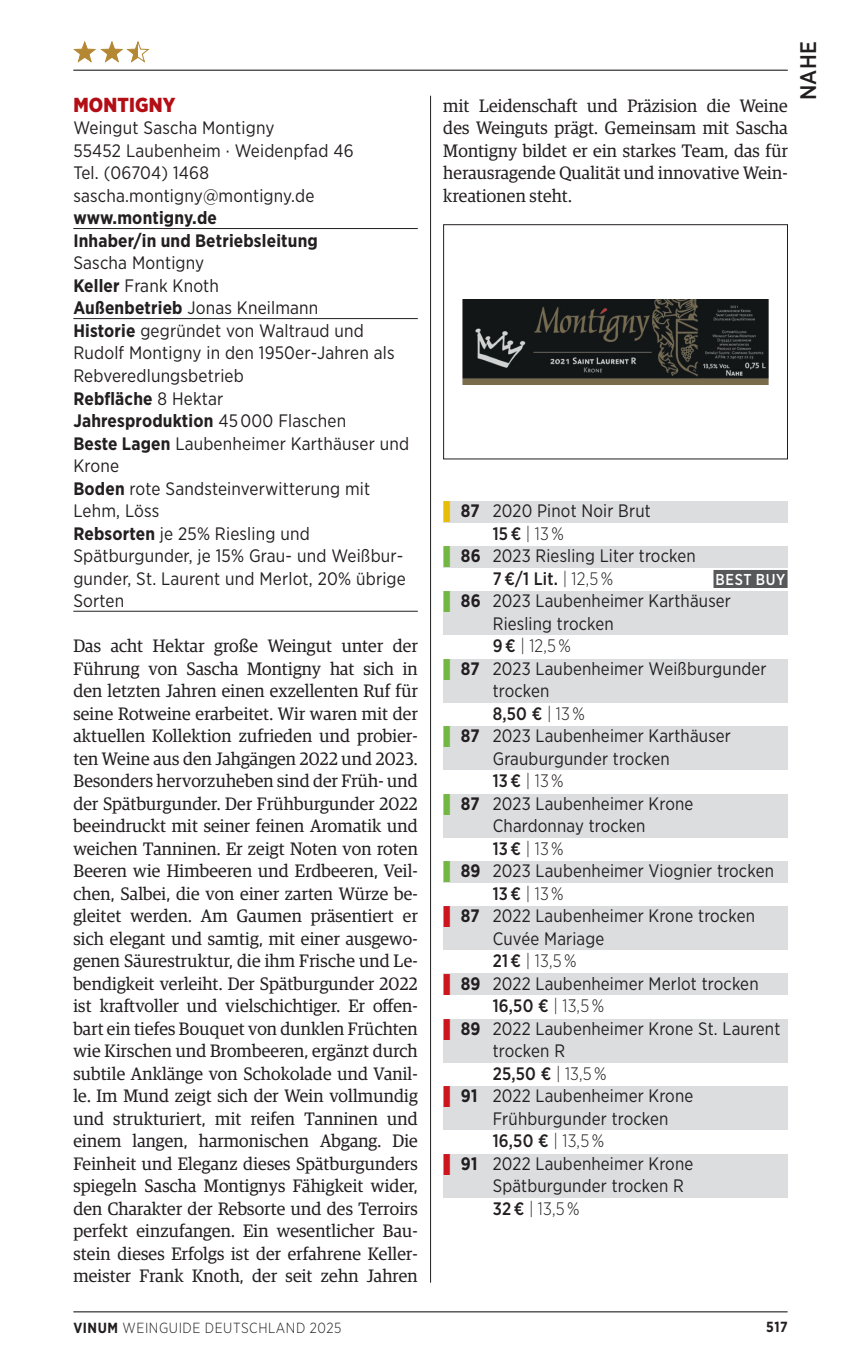
<style>
.page{position:relative;width:842px;height:1372px;background:#fff}
.page>*{position:absolute;margin:0;border:0;box-sizing:border-box;transform-origin:0 0}
.t1{font:500 22.5px "Gotham Narrow";color:#231f20}
.t2{font:900 20.25px "Gotham Narrow";letter-spacing:.01em;color:#b30e15}
.t3{font:18px/22.5px "Guardian Egyp";letter-spacing:.01em;color:#231f20;text-align:justify}
.t4{font:18px/22.5px "Gotham Narrow";letter-spacing:.01em;color:#231f20}
.t5{font:18px "Gotham Narrow";letter-spacing:.01em;color:#231f20;scale:.96 1}
.t6{font:500 18px "Gotham Narrow";letter-spacing:.01em;color:#231f20;scale:.95 1}
.t7{font:300 18px "Gotham Narrow";letter-spacing:.01em;color:#231f20;scale:.95 1}
.t8{font:700 18px/22.5px "Gotham Narrow";letter-spacing:.01em;color:#231f20}
.t9{font:500 15.75px "Gotham Narrow";letter-spacing:.04em;color:#fff;scale:.95 1}
.t10{font:300 14.62px "Gotham Narrow";letter-spacing:.04em;color:#231f20;scale:.96 1}
.t11{font:700 14.62px "Gotham Narrow";color:#231f20;scale:.96 1}
.s1{font-weight:700}
.s2{color:#e7bd06}
.s3{font-weight:500}
.s4{color:#73b743}
.s5{font-weight:300}
.s6{color:#cd151d}
</style>
<div class="page">
<hr style="left:73px;top:1311px;width:715px;height:1px;background:#231f20">
<hr style="left:73px;top:228px;width:345px;height:1px;background:#231f20">
<hr style="left:73px;top:318px;width:345px;height:1px;background:#231f20">
<hr style="left:73px;top:611px;width:345px;height:1px;background:#231f20">
<div style="left:443px;top:501px;width:345px;height:21px;background:#dcdddf"></div>
<div style="left:443px;top:546px;width:345px;height:21px;background:#dcdddf"></div>
<div style="left:713px;top:570px;width:75px;height:18px;background:#57585a"></div>
<div style="left:443px;top:591px;width:345px;height:43px;background:#dcdddf"></div>
<div style="left:443px;top:658px;width:345px;height:44px;background:#dcdddf"></div>
<div style="left:443px;top:726px;width:345px;height:43px;background:#dcdddf"></div>
<div style="left:443px;top:793px;width:345px;height:44px;background:#dcdddf"></div>
<div style="left:443px;top:861px;width:345px;height:21px;background:#dcdddf"></div>
<div style="left:443px;top:906px;width:345px;height:43px;background:#dcdddf"></div>
<div style="left:443px;top:973px;width:345px;height:21px;background:#dcdddf"></div>
<div style="left:443px;top:1018px;width:345px;height:44px;background:#dcdddf"></div>
<div style="left:443px;top:1086px;width:345px;height:43px;background:#dcdddf"></div>
<div style="left:443px;top:1153px;width:345px;height:44px;background:#dcdddf"></div>
<svg style="left:73px;top:41px;width:77px;height:22px"></svg>
<svg style="left:443px;top:224px;width:345px;height:235px"></svg>
<hr style="left:73px;top:70px;width:715px;height:1px;background:#231f20">
<hr style="left:430px;top:96px;width:1px;height:1186px;background:#231f20">
<p class="t2" style="left:73px;top:91px;width:104px">MONTIGNY</p>
<p class="t4" style="left:73px;top:116px;width:282px">Weingut Sascha Montigny<br>55452 Laubenheim · Weidenpfad 46<br>Tel. (06704) 1468 sascha.montigny@montigny.de</p>
<p class="t8" style="left:73px;top:207px;width:246px">www.montigny.de<br>Inhaber/in und Betriebsleitung</p>
<p class="t4" style="left:73px;top:251px;width:337px">Sascha Montigny<br><span class="s1">Keller</span> Frank Knoth<br><span class="s1">Außenbetrieb</span> Jonas Kneilmann<br><span class="s1">Historie</span> gegründet von Waltraud und<br>Rudolf Montigny in den 1950er-Jahren als<br>Rebveredlungsbetrieb<br><span class="s1">Rebfläche</span> 8 Hektar<br><span class="s1">Jahresproduktion</span> 45 000 Flaschen<br><span class="s1">Beste Lagen</span> Laubenheimer Karthäuser und<br>Krone<br><span class="s1">Boden</span> rote Sandsteinverwitterung mit<br>Lehm, Löss<br><span class="s1">Rebsorten</span> je 25% Riesling und<br>Spätburgunder, je 15% Grau- und Weißbur&shy;gunder, St. Laurent und Merlot, 20% übrige<br>Sorten</p>
<p class="t3" style="left:73px;top:633px;width:346px">Das acht Hektar große Weingut unter der Führung von Sascha Montigny hat sich in den letzten Jahren einen exzellenten Ruf für seine Rotweine erarbeitet. Wir waren mit der aktuellen Kollektion zufrieden und probier&shy;ten Weine aus den Jahgängen 2022 und 2023.<br>Besonders hervorzuheben sind der Früh- und der Spätburgunder. Der Frühburgunder 2022 beeindruckt mit seiner feinen Aromatik und weichen Tanninen. Er zeigt Noten von roten Beeren wie Himbeeren und Erdbeeren, Veil&shy;chen, Salbei, die von einer zarten Würze be&shy;gleitet werden. Am Gaumen präsentiert er sich elegant und samtig, mit einer ausgewo&shy;genen Säurestruktur, die ihm Frische und Le&shy;bendigkeit verleiht. Der Spätburgunder 2022 ist kraftvoller und vielschichtiger. Er offen&shy;bart ein tiefes Bouquet von dunklen Früchten wie Kirschen und Brombeeren, ergänzt durch subtile Anklänge von Schokolade und Vanil&shy;le. Im Mund zeigt sich der Wein vollmundig und strukturiert, mit reifen Tanninen und einem langen, harmonischen Abgang. Die Feinheit und Eleganz dieses Spätburgunders spiegeln Sascha Montignys Fähigkeit wider, den Charakter der Rebsorte und des Terroirs perfekt einzufangen. Ein wesentlicher Bau&shy;stein dieses Erfolgs ist der erfahrene Keller&shy;meister Frank Knoth, der seit zehn Jahren</p>
<p class="t3" style="left:443px;top:93px;width:346px">mit Leidenschaft und Präzision die Weine des Weinguts prägt. Gemeinsam mit Sascha Montigny bildet er ein starkes Team, das für herausragende Qualität und innovative Wein&shy;kreationen steht.</p>
<p class="t1" style="left:794px;top:100px;width:61px;rotate:-90deg">NAHE</p>
<p class="t5" style="left:443px;top:499px;width:218px"><span class="s2">❚</span> <span class="s1">87</span> 2020 Pinot Noir Brut</p>
<p class="t7" style="left:493px;top:522px;width:76px"><span class="s3">15 €</span> | 13 %</p>
<p class="t5" style="left:443px;top:544px;width:264px"><span class="s4">❚</span> <span class="s1">86</span> 2023 Riesling Liter trocken</p>
<p class="t6" style="left:493px;top:567px;width:128px">7 €/1 Lit. <span class="s5">| 12,5 %</span></p>
<p class="t9" style="left:716px;top:569px;width:75px">BEST BUY</p>
<p class="t5" style="left:443px;top:589px;width:301px"><span class="s4">❚</span> <span class="s1">86</span> 2023 Laubenheimer Karthäuser</p>
<p class="t5" style="left:493px;top:612px;width:128px">Riesling trocken</p>
<p class="t7" style="left:493px;top:634px;width:84px"><span class="s3">9 €</span> | 12,5 %</p>
<p class="t5" style="left:443px;top:657px;width:338px"><span class="s4">❚</span> <span class="s1">87</span> 2023 Laubenheimer Weißburgunder</p>
<p class="t5" style="left:493px;top:679px;width:61px">trocken</p>
<p class="t6" style="left:493px;top:702px;width:98px">8,50 € <span class="s5">| 13 %</span></p>
<p class="t5" style="left:443px;top:724px;width:301px"><span class="s4">❚</span> <span class="s1">87</span> 2023 Laubenheimer Karthäuser</p>
<p class="t5" style="left:493px;top:747px;width:186px">Grauburgunder trocken</p>
<p class="t7" style="left:493px;top:769px;width:76px"><span class="s3">13 €</span> | 13 %</p>
<p class="t5" style="left:443px;top:792px;width:262px"><span class="s4">❚</span> <span class="s1">87</span> 2023 Laubenheimer Krone</p>
<p class="t5" style="left:493px;top:814px;width:161px">Chardonnay trocken</p>
<p class="t7" style="left:493px;top:837px;width:76px"><span class="s3">13 €</span> | 13 %</p>
<p class="t5" style="left:443px;top:859px;width:346px"><span class="s4">❚</span> <span class="s1">89</span> 2023 Laubenheimer Viognier trocken</p>
<p class="t7" style="left:493px;top:882px;width:76px"><span class="s3">13 €</span> | 13 %</p>
<p class="t5" style="left:443px;top:904px;width:326px"><span class="s6">❚</span> <span class="s1">87</span> 2022 Laubenheimer Krone trocken</p>
<p class="t5" style="left:493px;top:927px;width:118px">Cuvée Mariage</p>
<p class="t7" style="left:493px;top:949px;width:90px"><span class="s3">21 €</span> | 13,5 %</p>
<p class="t5" style="left:443px;top:972px;width:330px"><span class="s6">❚</span> <span class="s1">89</span> 2022 Laubenheimer Merlot trocken</p>
<p class="t6" style="left:493px;top:994px;width:119px">16,50 € <span class="s5">| 13,5 %</span></p>
<p class="t5" style="left:443px;top:1017px;width:353px"><span class="s6">❚</span> <span class="s1">89</span> 2022 Laubenheimer Krone St. Laurent</p>
<p class="t5" style="left:493px;top:1039px;width:77px">trocken R</p>
<p class="t6" style="left:493px;top:1062px;width:121px">25,50 € <span class="s5">| 13,5 %</span></p>
<p class="t5" style="left:443px;top:1084px;width:262px"><span class="s6">❚</span> <span class="s1">91</span> 2022 Laubenheimer Krone</p>
<p class="t5" style="left:493px;top:1107px;width:185px">Frühburgunder trocken</p>
<p class="t6" style="left:493px;top:1129px;width:119px">16,50 € <span class="s5">| 13,5 %</span></p>
<p class="t5" style="left:443px;top:1152px;width:262px"><span class="s6">❚</span> <span class="s1">91</span> 2022 Laubenheimer Krone</p>
<p class="t5" style="left:493px;top:1174px;width:201px">Spätburgunder trocken R</p>
<p class="t7" style="left:493px;top:1197px;width:93px"><span class="s3">32 €</span> | 13,5 %</p>
<p class="t10" style="left:73px;top:1318px;width:281px"><span class="s1">VINUM</span> WEINGUIDE DEUTSCHLAND 2025</p>
<p class="t11" style="left:766px;top:1316px;width:24px">517</p>
</div>
